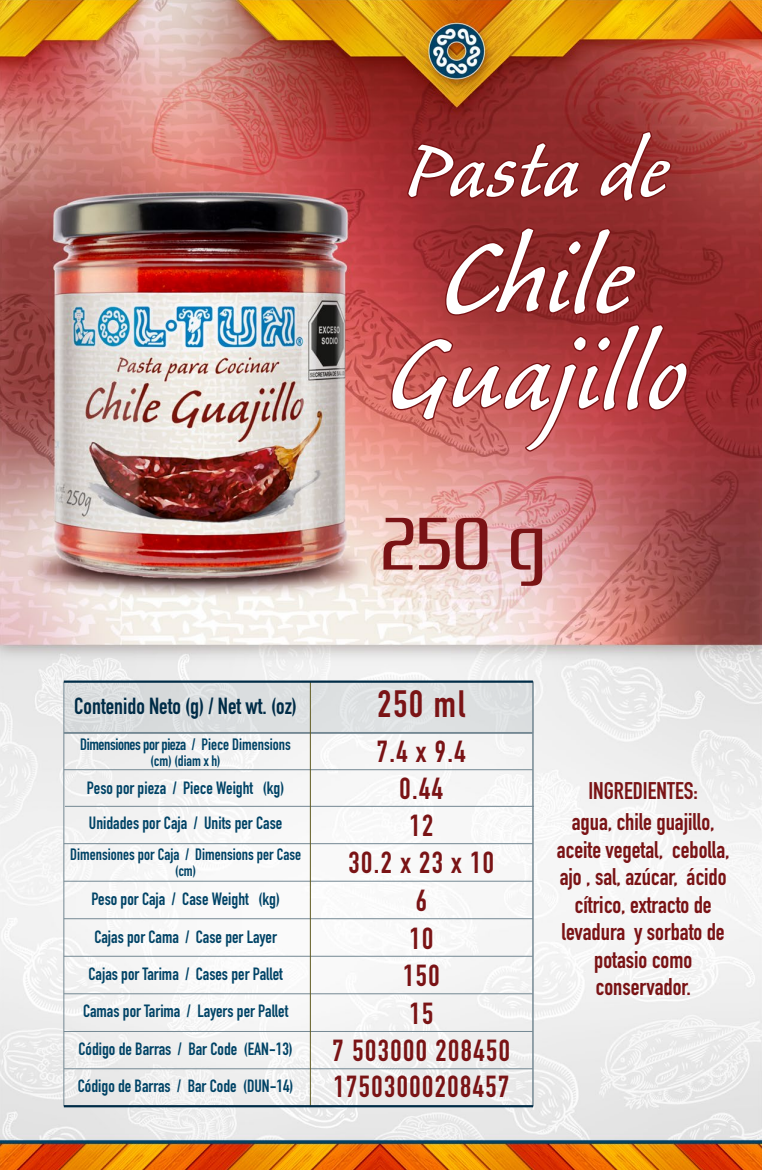
<style>
.page{position:relative;width:762px;height:1170px;background:#fff}
.page>*{position:absolute;margin:0;border:0;box-sizing:border-box;transform-origin:0 0}
.t1{font:132.88px/96.1px "Caliban";letter-spacing:.005em;color:#fff;text-align:center}
.t2{font:101.38px "Caliban";letter-spacing:.01em;color:#fff}
.t3{font:73.88px "Zrnic Rg";color:#7a1315}
.t4{font:700 37.5px "DIN Condensed";color:#7a1315}
.t5{font:700 30px/37.5px "DIN Condensed";letter-spacing:.05em;color:#7a1315;text-align:center}
.t6{font:700 23.75px/27.5px "DIN Condensed";color:#7a1315;text-align:center}
.t7{font:700 22.88px "DIN Condensed";color:#002c47}
.t8{font:700 17.5px/37.4px "DIN Condensed";color:#004366;text-align:center}
.t9{font:700 16.25px "DIN Condensed";color:#004366}
.t10{font:700 16.25px "DIN Condensed";letter-spacing:-.025em;color:#004366}
.t11{font:700 15px "DIN Condensed";color:#004366}
</style>
<div class="page">
<img style="left:0;top:0;width:762px;height:1169px">
<div style="left:64px;top:681px;width:469px;height:51px;background:#dcdfe0"></div>
<hr style="left:64px;top:681px;width:1px;height:425px;background:#748893">
<hr style="left:533px;top:681px;width:1px;height:425px;background:#748893">
<hr style="left:532px;top:681px;width:1px;height:425px;background:#748893">
<hr style="left:64px;top:732px;width:469px;height:1px;background:#748893">
<hr style="left:64px;top:769px;width:469px;height:1px;background:#748893">
<hr style="left:65px;top:806px;width:469px;height:1px;background:#748893">
<hr style="left:64px;top:843px;width:469px;height:1px;background:#748893">
<hr style="left:64px;top:880px;width:469px;height:1px;background:#748893">
<hr style="left:64px;top:918px;width:469px;height:1px;background:#748893">
<hr style="left:64px;top:955px;width:469px;height:1px;background:#748893">
<hr style="left:64px;top:1031px;width:469px;height:1px;background:#748893">
<hr style="left:64px;top:1068px;width:469px;height:1px;background:#748893">
<hr style="left:64px;top:993px;width:469px;height:1px;background:#748893">
<hr style="left:310px;top:681px;width:1px;height:425px;background:#605a20">
<hr style="left:64px;top:1104px;width:469px;height:3px;background:#002c47">
<hr style="left:64px;top:680px;width:469px;height:2px;background:#002c47">
<svg style="left:389px;top:225px;width:300px;height:228px;background:#a6393a"></svg>
<svg style="left:405px;top:140px;width:177px;height:61px;background:#8b2425"></svg>
<svg style="left:597px;top:129px;width:76px;height:75px;background:#8d2727"></svg>
<h2 class="t2" style="left:405px;top:119px;width:264px">Pasta de</h2>
<h1 class="t1" style="left:388px;top:235px;width:299px">Chile<br>Guajillo</h1>
<h3 class="t3" style="left:381px;top:500px;width:167px">250 g</h3>
<h3 class="t7" style="left:74px;top:690px;width:224px">Contenido Neto (g) / Net wt. (oz)</h3>
<p class="t10" style="left:80px;top:732px;width:212px">Dimensiones por pieza / Piece Dimensions</p>
<p class="t11" style="left:151px;top:750px;width:71px">(cm) (diam x h)</p>
<p class="t8" style="left:87px;top:768px;width:199px">Peso por pieza / Piece Weight (kg)</p>
<p class="t8" style="left:89px;top:804px;width:195px">Unidades por Caja / Units per Case</p>
<p class="t9" style="left:70px;top:843px;width:232px">Dimensiones por Caja / Dimensions per Case</p>
<p class="t11" style="left:175px;top:860px;width:23px">(cm)</p>
<p class="t8" style="left:78px;top:879px;width:217px">Peso por Caja / Case Weight (kg)<br>Cajas por Cama / Case per Layer Cajas por Tarima / Cases per Pallet Camas por Tarima / Layers per Pallet Código de Barras / Bar Code (EAN-13)<br>Código de Barras / Bar Code (DUN-14)</p>
<h3 class="t4" style="left:377px;top:679px;width:89px">250 ml</h3>
<h3 class="t5" style="left:377px;top:732px;width:90px">7.4 x 9.4</h3>
<h3 class="t5" style="left:399px;top:769px;width:45px">0.44<br>12</h3>
<h3 class="t5" style="left:348px;top:843px;width:147px">30.2 x 23 x 10</h3>
<h3 class="t5" style="left:403px;top:881px;width:38px">6<br>10<br>150</h3>
<h3 class="t5" style="left:409px;top:994px;width:25px">15</h3>
<h3 class="t5" style="left:333px;top:1031px;width:179px">7 503000 208450</h3>
<h3 class="t5" style="left:333px;top:1067px;width:177px">17503000208457</h3>
<h3 class="t6" style="left:572px;top:774px;width:144px;line-height:31.2px">INGREDIENTES: agua, chile guajillo,</h3>
<h3 class="t6" style="left:557px;top:835px;width:174px">aceite vegetal, cebolla, ajo , sal, azúcar, ácido cítrico, extracto de levadura y sorbato de potasio como conservador.</h3>
</div>
